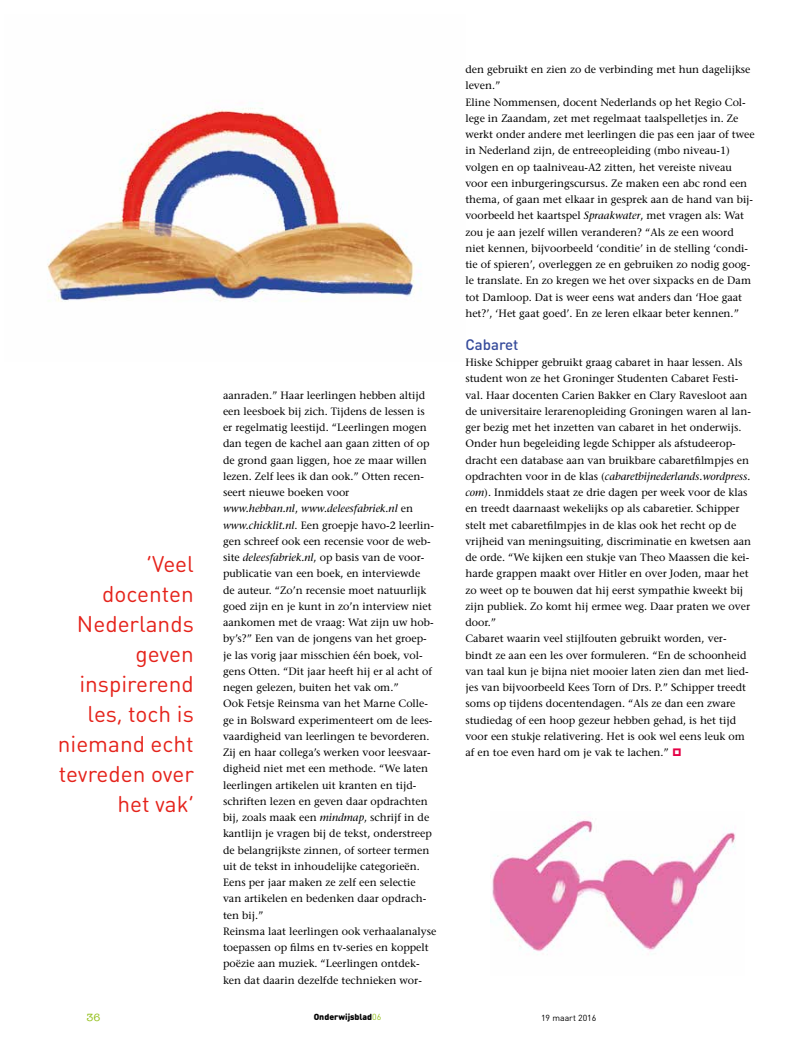
<style>
.page{position:relative;width:798px;height:1053px;background:#fff}
.page>*{position:absolute;margin:0;border:0;box-sizing:border-box;transform-origin:0 0}
.t1{font:22.5px/30px "DIN Round OT";color:#e5231b;text-align:right}
.t2{font:500 15px "DIN Round OT";color:#364b9b}
.t3{font:10.62px/16.2px "Stone Serif LT";color:#000}
.t4{font:500 10.62px "American Typewriter Std";color:#95c11f}
.t5{font:900 8.75px "DIN Round OT";color:#000}
.t6{font:8.75px "DIN Round OT";color:#000}
.s1{font-style:italic}
.s2{font-family:"Aobtekens Plain";color:#e50046}
.s3{font-weight:400;color:#95c11f}
</style>
<div class="page">
<img style="left:490px;top:815px;width:246px;height:138px">
<img style="left:47px;top:108px;width:374px;height:194px">
<h1 class="t1" style="left:58px;top:548px;width:137px">‘Veel docenten<br>Nederlands geven inspirerend les, toch is niemand echt tevreden over het vak’</h1>
<p class="t3" style="left:223px;top:386px;width:215px">aanraden.” Haar leerlingen hebben altijd een leesboek bij zich. Tijdens de lessen is er regelmatig leestijd. “Leerlingen mogen dan tegen de kachel aan gaan zitten of op de grond gaan liggen, hoe ze maar willen lezen. Zelf lees ik dan ook.” Otten recen&shy;seert nieuwe boeken voor<br><span class="s1">www.hebban.nl</span>, <span class="s1">www.deleesfabriek.nl</span> en <span class="s1">www.chicklit.nl</span>. Een groepje havo-2 leerlin&shy;gen schreef ook een recensie voor de web&shy;site <span class="s1">deleesfabriek.nl</span>, op basis van de voor&shy;publicatie van een boek, en interviewde<br>de auteur. “Zo’n recensie moet natuurlijk goed zijn en je kunt in zo’n interview niet aankomen met de vraag: Wat zijn uw hob&shy;by’s?” Een van de jongens van het groep&shy;je las vorig jaar misschien één boek, vol&shy;gens Otten. “Dit jaar heeft hij er al acht of negen gelezen, buiten het vak om.”<br>Ook Fetsje Reinsma van het Marne Colle&shy;ge in Bolsward experimenteert om de lees&shy;vaardigheid van leerlingen te bevorderen.<br>Zij en haar collega’s werken voor leesvaar&shy;digheid niet met een methode. “We laten leerlingen artikelen uit kranten en tijd&shy;schriften lezen en geven daar opdrachten bij, zoals maak een <span class="s1">mindmap</span>, schrijf in de kantlijn je vragen bij de tekst, onderstreep de belangrijkste zinnen, of sorteer termen uit de tekst in inhoudelijke categorieën.<br>Eens per jaar maken ze zelf een selectie van artikelen en bedenken daar opdrach&shy;ten bij.”<br>Reinsma laat leerlingen ook verhaalanalyse toepassen op films en tv-series en koppelt poëzie aan muziek. “Leerlingen ontdek&shy;ken dat daarin dezelfde technieken wor-</p>
<p class="t3" style="left:465px;top:61px;width:291px">den gebruikt en zien zo de verbinding met hun dagelijkse leven.”<br>Eline Nommensen, docent Nederlands op het Regio Col&shy;lege in Zaandam, zet met regelmaat taalspelletjes in. Ze werkt onder andere met leerlingen die pas een jaar of twee in Nederland zijn, de entreeopleiding (mbo niveau-1) volgen en op taalniveau-A2 zitten, het vereiste niveau voor een inburgeringscursus. Ze maken een abc rond een thema, of gaan met elkaar in gesprek aan de hand van bij&shy;voorbeeld het kaartspel <span class="s1">Spraakwater</span>, met vragen als: Wat zou je aan jezelf willen veranderen? “Als ze een woord niet kennen, bijvoorbeeld ‘conditie’ in de stelling ‘condi&shy;tie of spieren’, overleggen ze en gebruiken zo nodig goog&shy;le translate. En zo kregen we het over sixpacks en de Dam tot Damloop. Dat is weer eens wat anders dan ‘Hoe gaat het?’, ‘Het gaat goed’. En ze leren elkaar beter kennen.”</p>
<h2 class="t2" style="left:465px;top:335px;width:55px">Cabaret</h2>
<p class="t3" style="left:465px;top:354px;width:287px">Hiske Schipper gebruikt graag cabaret in haar lessen. Als student won ze het Groninger Studenten Cabaret Festi&shy;val. Haar docenten Carien Bakker en Clary Ravesloot aan de universitaire lerarenopleiding Groningen waren al lan&shy;ger bezig met het inzetten van cabaret in het onderwijs.<br>Onder hun begeleiding legde Schipper als afstudeerop&shy;dracht een database aan van bruikbare cabaretfilmpjes en opdrachten voor in de klas (<span class="s1">cabaretbijnederlands.wordpress. com</span>). Inmiddels staat ze drie dagen per week voor de klas en treedt daarnaast wekelijks op als cabaretier. Schipper stelt met cabaretfilmpjes in de klas ook het recht op de vrijheid van meningsuiting, discriminatie en kwetsen aan de orde. “We kijken een stukje van Theo Maassen die kei&shy;harde grappen maakt over Hitler en over Joden, maar het zo weet op te bouwen dat hij eerst sympathie kweekt bij zijn publiek. Zo komt hij ermee weg. Daar praten we over door.”<br>Cabaret waarin veel stijlfouten gebruikt worden, ver&shy;bindt ze aan een les over formuleren. “En de schoonheid van taal kun je bijna niet mooier laten zien dan met lied&shy;jes van bijvoorbeeld Kees Torn of Drs. P.” Schipper treedt soms op tijdens docentendagen. “Als ze dan een zware studiedag of een hoop gezeur hebben gehad, is het tijd voor een stukje relativering. Het is ook wel eens leuk om af en toe even hard om je vak te lachen.” <span class="s2">N</span></p>
<p class="t4" style="left:86px;top:1010px;width:16px">36</p>
<p class="t5" style="left:313px;top:1011px;width:69px">Onderwijsblad<span class="s3">06</span></p>
<p class="t6" style="left:541px;top:1012px;width:57px">19 maart 2016</p>
</div>
